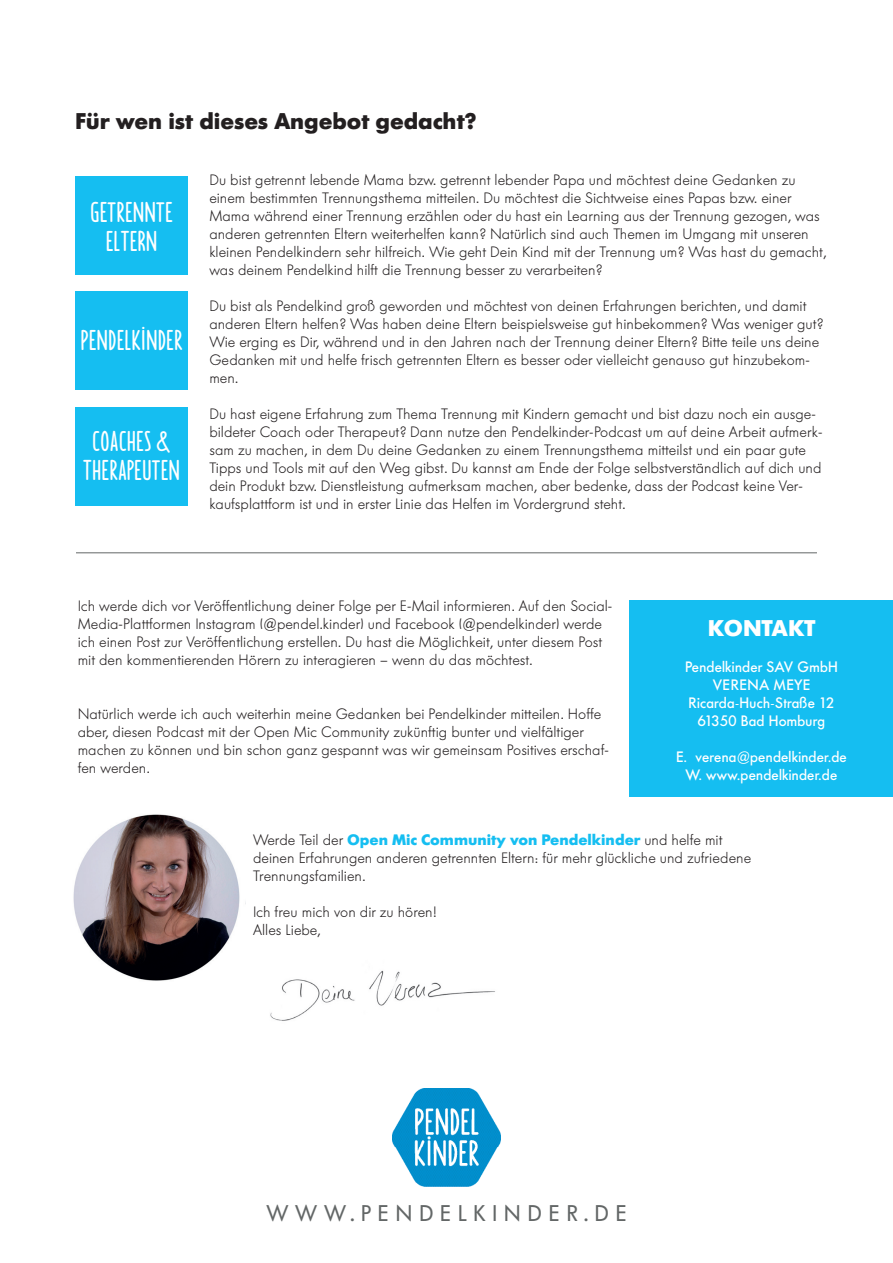
<style>
.page{position:relative;width:893px;height:1263px;background:#fff}
.page>*{position:absolute;margin:0;border:0;box-sizing:border-box;transform-origin:0 0}
.t1{font:28.65px/28.7px "Borden";color:#fff;text-align:center}
.t2{font:700 22.5px "Futura BQ";color:#231f20}
.t3{font:22.5px "Futura BQ";letter-spacing:.3em;color:#636767}
.t4{font:700 22.5px "Futura BQ";color:#fff}
.t5{font:300 15px/18px "Futura BQ";color:#231f20}
.t6{font:500 15px/18px "Futura BQ";color:#fff;text-align:center}
.s1{font-weight:700;color:#15bef1}
</style>
<div class="page">
<div style="left:75px;top:176px;width:113px;height:98px;background:#15bef1"></div>
<div style="left:75px;top:291px;width:113px;height:99px;background:#15bef1"></div>
<div style="left:75px;top:407px;width:113px;height:99px;background:#15bef1"></div>
<div style="left:629px;top:600px;width:264px;height:197px;background:#15bef1"></div>
<img style="left:73px;top:814px;width:173px;height:167px">
<img style="left:270px;top:970px;width:225px;height:51px">
<img style="left:392px;top:1089px;width:109px;height:97px">
<hr style="left:76px;top:552px;width:741px;height:1px;background:#636767">
<h2 class="t2" style="left:75px;top:108px;width:403px">Für wen ist dieses Angebot gedacht?</h2>
<p class="t5" style="left:209px;top:171px;width:619px">Du bist getrennt lebende Mama bzw. getrennt lebender Papa und möchtest deine Gedanken zu einem bestimmten Trennungsthema mitteilen. Du möchtest die Sichtweise eines Papas bzw. einer Mama während einer Trennung erzählen oder du hast ein Learning aus der Trennung gezogen, was anderen getrennten Eltern weiterhelfen kann? Natürlich sind auch Themen im Umgang mit unseren kleinen Pendelkindern sehr hilfreich. Wie geht Dein Kind mit der Trennung um? Was hast du gemacht, was deinem Pendelkind hilft die Trennung besser zu verarbeiten?</p>
<p class="t5" style="left:209px;top:297px;width:615px">Du bist als Pendelkind groß geworden und möchtest von deinen Erfahrungen berichten, und damit anderen Eltern helfen? Was haben deine Eltern beispielsweise gut hinbekommen? Was weniger gut?<br>Wie erging es Dir, während und in den Jahren nach der Trennung deiner Eltern? Bitte teile uns deine Gedanken mit und helfe frisch getrennten Eltern es besser oder vielleicht genauso gut hinzubekom&shy;men.</p>
<p class="t5" style="left:209px;top:405px;width:614px">Du hast eigene Erfahrung zum Thema Trennung mit Kindern gemacht und bist dazu noch ein ausge&shy;bildeter Coach oder Therapeut? Dann nutze den Pendelkinder-Podcast um auf deine Arbeit aufmerk&shy;sam zu machen, in dem Du deine Gedanken zu einem Trennungsthema mitteilst und ein paar gute Tipps und Tools mit auf den Weg gibst. Du kannst am Ende der Folge selbstverständlich auf dich und dein Produkt bzw. Dienstleistung aufmerksam machen, aber bedenke, dass der Podcast keine Ver&shy;kaufsplattform ist und in erster Linie das Helfen im Vordergrund steht.</p>
<h1 class="t1" style="left:90px;top:196px;width:84px">GETRENNTE<br>ELTERN</h1>
<h1 class="t1" style="left:81px;top:325px;width:104px">PENDELKINDER</h1>
<h1 class="t1" style="left:83px;top:426px;width:99px">COACHES &amp;<br>THERAPEUTEN</h1>
<p class="t5" style="left:78px;top:597px;width:536px">Ich werde dich vor Veröffentlichung deiner Folge per E-Mail informieren. Auf den Social-Media-Plattformen Instagram (@pendel.kinder) und Facebook (@pendelkinder) werde ich einen Post zur Veröffentlichung erstellen. Du hast die Möglichkeit, unter diesem Post mit den kommentierenden Hörern zu interagieren – wenn du das möchtest.</p>
<p class="t5" style="left:78px;top:705px;width:533px">Natürlich werde ich auch weiterhin meine Gedanken bei Pendelkinder mitteilen. Hoffe aber, diesen Podcast mit der Open Mic Community zukünftig bunter und vielfältiger machen zu können und bin schon ganz gespannt was wir gemeinsam Positives erschaf&shy;fen werden.</p>
<h2 class="t4" style="left:708px;top:614px;width:109px">KONTAKT</h2>
<p class="t6" style="left:685px;top:658px;width:155px">Pendelkinder SAV GmbH<br>VERENA MEYE<br>Ricarda-Huch-Straße 12<br>61350 Bad Homburg</p>
<p class="t6" style="left:676px;top:748px;width:172px">E. verena@pendelkinder.de<br>W. www.pendelkinder.de</p>
<p class="t5" style="left:253px;top:831px;width:500px">Werde Teil der <span class="s1">Open Mic Community von Pendelkinder</span> und helfe mit deinen Erfahrungen anderen getrennten Eltern: für mehr glückliche und zufriedene<br>Trennungsfamilien.</p>
<p class="t5" style="left:253px;top:903px;width:185px">Ich freu mich von dir zu hören!<br>Alles Liebe,</p>
<h2 class="t3" style="left:266px;top:1200px;width:361px">WWW.PENDELKINDER.DE</h2>
</div>
